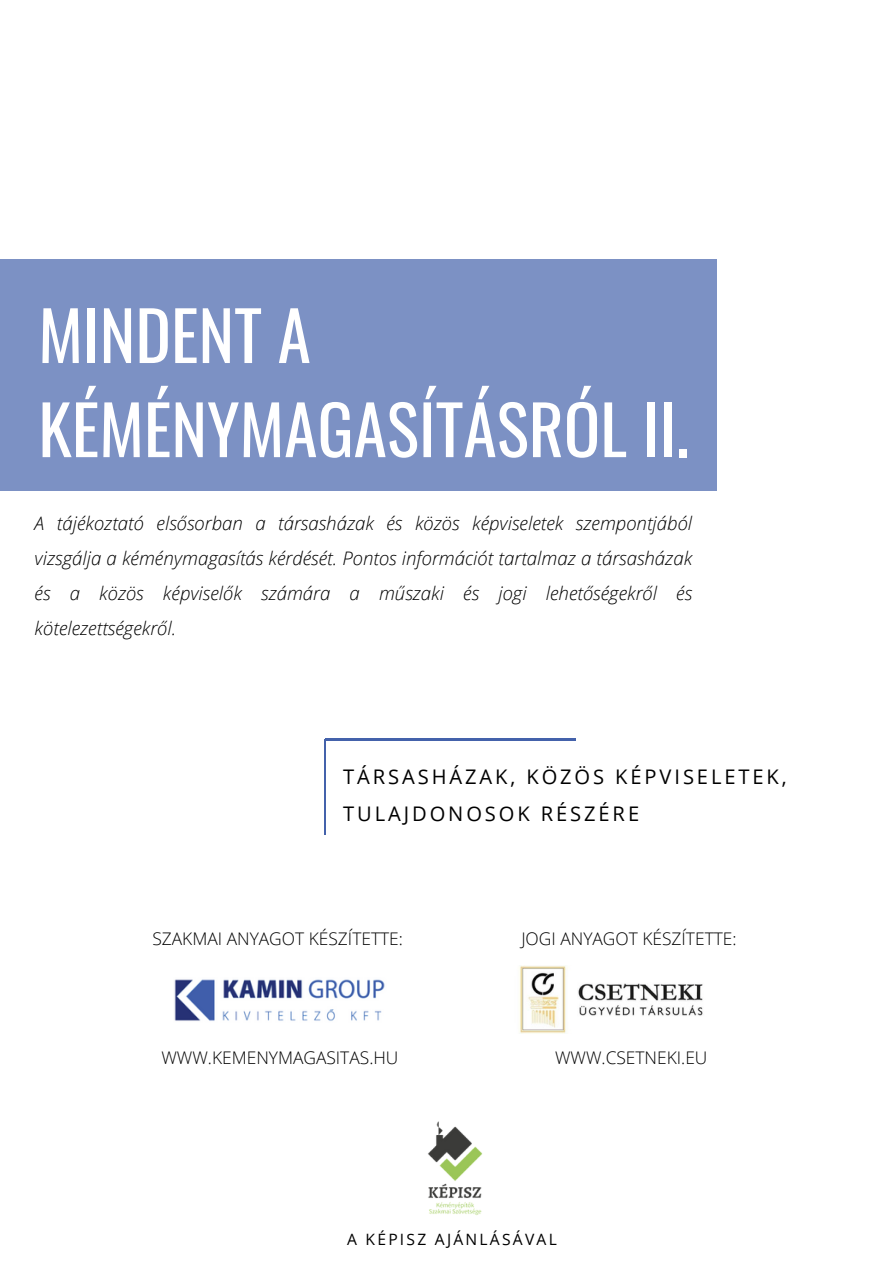
<style>
.page{position:relative;width:893px;height:1264px;background:#fff}
.page>*{position:absolute;margin:0;border:0;box-sizing:border-box;transform-origin:0 0}
.t1{font:67.5px/94.1px "Oswald";color:#fff}
.t2{font:20.1px/37.2px "Open Sans";letter-spacing:.145em;color:#000}
.t3{font:italic 300 18.6px/34.8px "Open Sans";color:#000;text-align:justify}
.t4{font:300 17.4px "Open Sans";color:#000}
.t5{font:15.6px "Open Sans";letter-spacing:.145em;color:#000}
</style>
<div class="page">
<img style="left:174px;top:979px;width:211px;height:42px">
<img style="left:519px;top:965px;width:184px;height:69px">
<div style="left:0;top:260px;width:716px;height:231px;background:#7c91c4"></div>
<hr style="left:324px;top:739px;width:1px;height:96px;background:#4462ab">
<hr style="left:325px;top:738px;width:250px;height:2px;background:#4462ab">
<img style="left:428px;top:1121px;width:55px;height:94px">
<h2 class="t1" style="left:38px;top:285px;width:652px">MINDENT A<br>KÉMÉNYMAGASÍTÁSRÓL II.</h2>
<h4 class="t3" style="left:35px;top:505px;width:659px">A tájékoztató elsősorban a társasházak és közös képviseletek szempontjából vizsgálja a kéménymagasítás kérdését. Pontos információt tartalmaz a társasházak és a közös képviselők számára a műszaki és jogi lehetőségekről és kötelezettségekről.</h4>
<h4 class="t2" style="left:343px;top:757px;width:445px">TÁRSASHÁZAK, KÖZÖS KÉPVISELETEK,<br>TULAJDONOSOK RÉSZÉRE</h4>
<p class="t4" style="left:152px;top:926px;width:252px">SZAKMAI ANYAGOT KÉSZÍTETTE:</p>
<h4 class="t4" style="left:161px;top:1045px;width:238px">WWW.KEMENYMAGASITAS.HU</h4>
<h4 class="t4" style="left:521px;top:926px;width:217px">JOGI ANYAGOT KÉSZÍTETTE:</h4>
<p class="t4" style="left:555px;top:1045px;width:154px">WWW.CSETNEKI.EU</p>
<p class="t5" style="left:347px;top:1228px;width:211px">A KÉPISZ AJÁNLÁSÁVAL</p>
</div>
